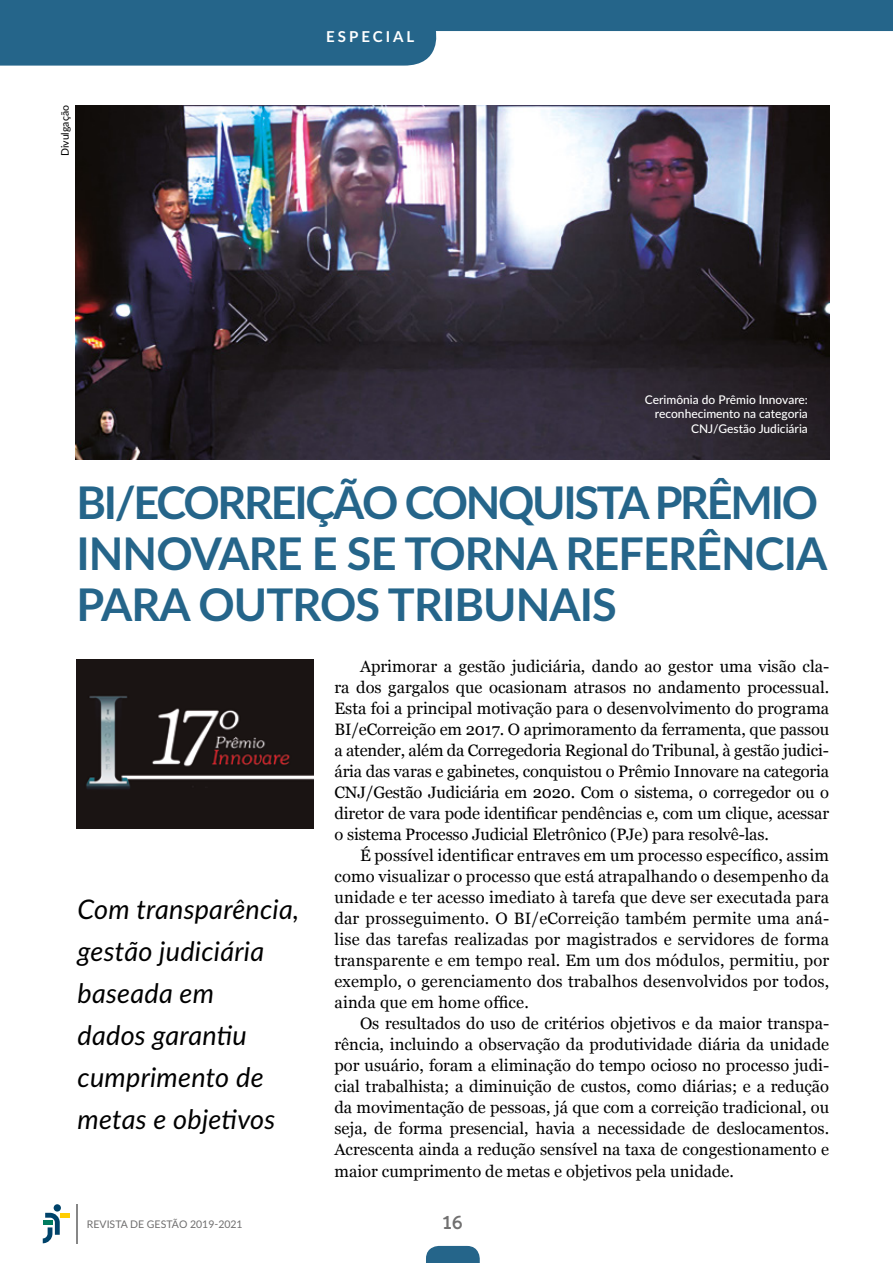
<style>
.page{position:relative;width:893px;height:1263px;background:#fff}
.page>*{position:absolute;margin:0;border:0;box-sizing:border-box;transform-origin:0 0}
.t1{font:700 45px/51px "Lato";letter-spacing:-.02em;color:#25658a}
.t2{font:italic 27px/42px "Lato";letter-spacing:.01em;color:#000}
.t3{font:700 19.5px "Domestos 98";color:#706f6f}
.t4{font:16.5px/21px "Georgia";color:#000;text-align:justify}
.t5{font:700 15px "Lato";letter-spacing:.2em;color:#fff}
.t6{font:500 12px/14.4px "Lato";color:#fff;text-align:right}
.t7{font:10.5px "Lato";color:#706f6f}
.t8{font:10.5px "Lato";color:#000}
</style>
<div class="page">
<hr style="left:76px;top:1204px;width:2px;height:39px;background:#878787">
<div style="left:54px;top:1204px;width:7px;height:7px;background:#00436a;border-radius:50%"></div>
<div style="left:60px;top:1213px;width:9px;height:5px;background:#ffcd02"></div>
<svg style="left:43px;top:1213px;width:17px;height:30px"></svg>
<svg style="left:426px;top:1246px;width:54px;height:17px"></svg>
<svg style="left:0;top:0;width:893px;height:66px;fill:#25658a"></svg>
<img style="left:76px;top:106px;width:753px;height:354px">
<img style="left:77px;top:660px;width:236px;height:168px">
<p class="t8" style="left:58px;top:156px;width:53px;rotate:-90deg">Divulgação</p>
<p class="t5" style="left:326px;top:26px;width:90px">ESPECIAL</p>
<p class="t6" style="left:645px;top:392px;width:164px">Cerimônia do Prêmio Innovare: reconhecimento na categoria<br>CNJ/Gestão Judiciária</p>
<h1 class="t1" style="left:76px;top:475px;width:752px">BI/ECORREIÇÃO CONQUISTA PRÊMIO<br>INNOVARE E SE TORNA REFERÊNCIA<br>PARA OUTROS TRIBUNAIS</h1>
<h2 class="t2" style="left:78px;top:887px;width:223px">Com transparência, gestão judiciária baseada em<br>dados garantiu cumprimento de metas e objetivos</h2>
<p class="t4" style="left:334px;top:656px;width:496px;text-indent:26px">Aprimorar a gestão judiciária, dando ao gestor uma visão cla&shy;ra dos gargalos que ocasionam atrasos no andamento processual.<br>Esta foi a principal motivação para o desenvolvimento do programa BI/eCorreição em 2017. O aprimoramento da ferramenta, que passou a atender, além da Corregedoria Regional do Tribunal, à gestão judici&shy;ária das varas e gabinetes, conquistou o Prêmio Innovare na categoria CNJ/Gestão Judiciária em 2020. Com o sistema, o corregedor ou o diretor de vara pode identificar pendências e, com um clique, acessar o sistema Processo Judicial Eletrônico (PJe) para resolvê-las.</p>
<p class="t4" style="left:334px;top:845px;width:496px;text-indent:26px">É possível identificar entraves em um processo específico, assim como visualizar o processo que está atrapalhando o desempenho da unidade e ter acesso imediato à tarefa que deve ser executada para dar prosseguimento. O BI/eCorreição também permite uma aná&shy;lise das tarefas realizadas por magistrados e servidores de forma transparente e em tempo real. Em um dos módulos, permitiu, por exemplo, o gerenciamento dos trabalhos desenvolvidos por todos, ainda que em home office.</p>
<p class="t4" style="left:334px;top:1013px;width:496px;text-indent:26px">Os resultados do uso de critérios objetivos e da maior transpa&shy;rência, incluindo a observação da produtividade diária da unidade por usuário, foram a eliminação do tempo ocioso no processo judi&shy;cial trabalhista; a diminuição de custos, como diárias; e a redução da movimentação de pessoas, já que com a correição tradicional, ou seja, de forma presencial, havia a necessidade de deslocamentos.<br>Acrescenta ainda a redução sensível na taxa de congestionamento e maior cumprimento de metas e objetivos pela unidade.</p>
<p class="t7" style="left:87px;top:1217px;width:157px">REVISTA DE GESTÃO 2019-2021</p>
<p class="t3" style="left:443px;top:1211px;width:22px">16</p>
</div>
